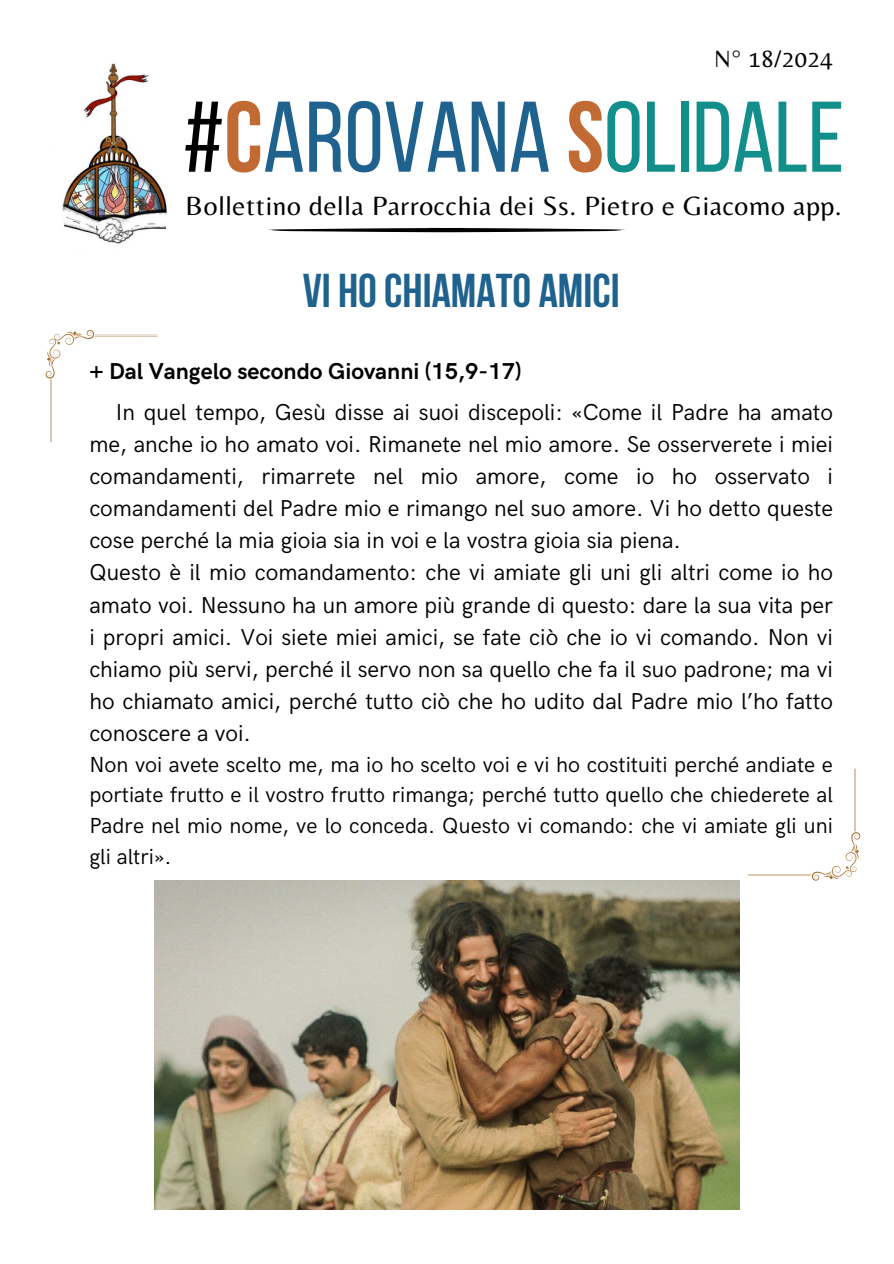
<style>
.page{position:relative;width:894px;height:1264px;background:#fff}
.page>*{position:absolute;margin:0;border:0;box-sizing:border-box;transform-origin:0 0}
.t1{font:100.05px "Bebas Neue";color:#1f628e}
.t2{font:700 47.25px "Bebas Neue";color:#1f628e}
.t3{font:27.45px "Belleza";letter-spacing:.025em;color:#000}
.t4{font:24.45px "Belleza";letter-spacing:.025em;color:#000}
.t5{font:23.1px/32.1px "HK Grotesk";color:#000;text-align:justify}
.t6{font:700 23.1px "HK Grotesk";color:#000}
.t7{font:21.9px/30.6px "HK Grotesk";color:#000;text-align:justify}
.s1{color:#000}
.s2{font-weight:700;color:#c26a33}
.s3{color:#128f8b}
</style>
<div class="page">
<img style="left:62px;top:63px;width:105px;height:181px">
<svg style="left:268px;top:228px;width:356px;height:4px"></svg>
<svg style="left:46px;top:330px;width:112px;height:112px"></svg>
<svg style="left:748px;top:768px;width:112px;height:112px"></svg>
<img style="left:154px;top:880px;width:585px;height:329px">
<p class="t4" style="left:714px;top:45px;width:120px">N° 18/2024</p>
<p class="t1" style="left:183px;top:97px;width:662px"><span class="s1">#</span><span class="s2">C</span>AROVANA <span class="s2">S</span><span class="s3">OLIDALE</span></p>
<h5 class="t3" style="left:185px;top:189px;width:657px">Bollettino della Parrocchia dei Ss. Pietro e Giacomo app.</h5>
<p class="t2" style="left:302px;top:271px;width:318px">VI HOCHIAMATO AMICI</p>
<h4 class="t6" style="left:89px;top:358px;width:433px">+ Dal Vangelo secondo Giovanni (15,9-17)</h4>
<h1 class="t5" style="left:89px;top:396px;width:745px;text-indent:26px">In quel tempo, Gesù disse ai suoi discepoli: «Come il Padre ha amato me, anche io ho amato voi. Rimanete nel mio amore. Se osserverete i miei comandamenti, rimarrete nel mio amore, come io ho osservato i comandamenti del Padre mio e rimango nel suo amore. Vi ho detto queste cose perché la mia gioia sia in voi e la vostra gioia sia piena.</h1>
<h3 class="t5" style="left:89px;top:557px;width:745px">Questo è il mio comandamento: che vi amiate gli uni gli altri come io ho amato voi. Nessuno ha un amore più grande di questo: dare la sua vita per i propri amici. Voi siete miei amici, se fate ciò che io vi comando. Non vi chiamo più servi, perché il servo non sa quello che fa il suo padrone; ma vi ho chiamato amici, perché tutto ciò che ho udito dal Padre mio l’ho fatto conoscere a voi.</h3>
<p class="t7" style="left:89px;top:750px;width:745px">Non voi avete scelto me, ma io ho scelto voi e vi ho costituiti perché andiate e portiate frutto e il vostro frutto rimanga; perché tutto quello che chiederete al Padre nel mio nome, ve lo conceda. Questo vi comando: che vi amiate gli uni gli altri».</p>
</div>
